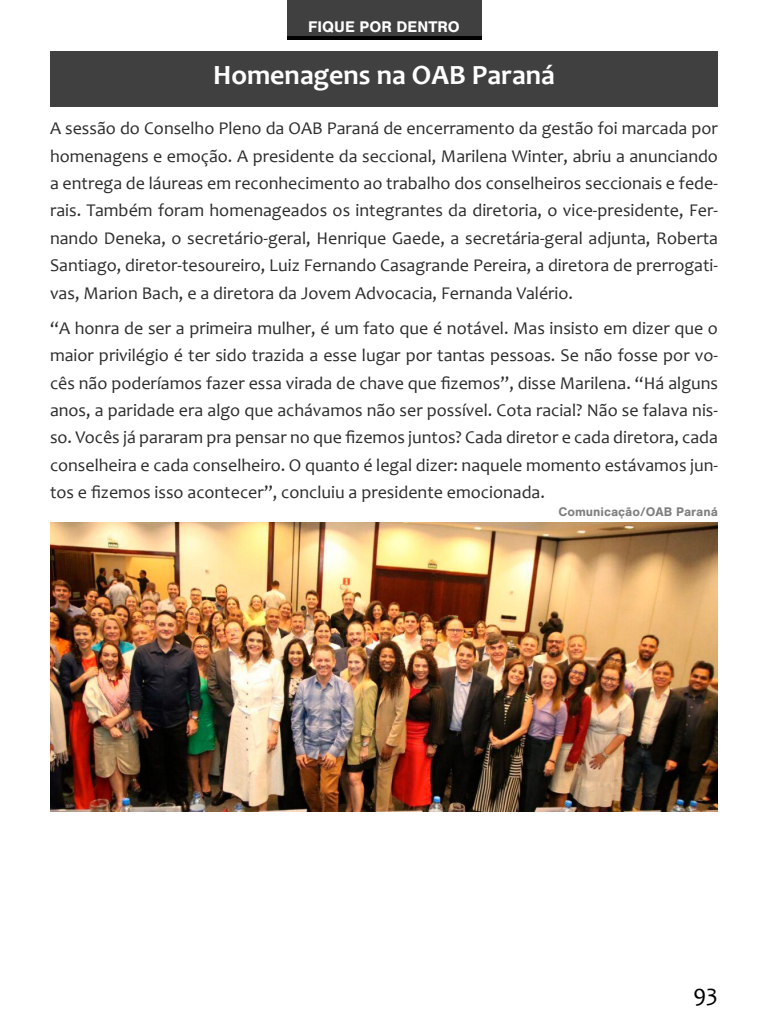
<style>
.page{position:relative;width:768px;height:1024px;background:#fff}
.page>*{position:absolute;margin:0;border:0;box-sizing:border-box;transform-origin:0 0}
.t1{font:700 28px "Candara";color:#fff}
.t2{font:24px "Candara";color:#000}
.t3{font:18px/27.4px "Candara";color:#2d2d2d;text-align:justify}
.t4{font:700 16px "Nimbus San";color:#fff}
.t5{font:700 13px "Nimbus San";color:#808080}
</style>
<div class="page">
<div style="left:287px;top:0;width:194px;height:40px;background:#000"></div>
<div style="left:287px;top:0;width:194px;height:36px;background:#404040"></div>
<img style="left:50px;top:522px;width:668px;height:289px">
<div style="left:50px;top:51px;width:668px;height:56px;background:#404040"></div>
<p class="t4" style="left:308px;top:17px;width:153px">FIQUE POR DENTRO</p>
<h1 class="t1" style="left:213px;top:58px;width:343px">Homenagens na OAB Paraná</h1>
<p class="t3" style="left:50px;top:115px;width:670px">A sessão do Conselho Pleno da OAB Paraná de encerramento da gestão foi marcada por homenagens e emoção. A presidente da seccional, Marilena Winter, abriu a anunciando a entrega de láureas em reconhecimento ao trabalho dos conselheiros seccionais e fede&shy;rais. Também foram homenageados os integrantes da diretoria, o vice-presidente, Fer&shy;nando Deneka, o secretário-geral, Henrique Gaede, a secretária-geral adjunta, Roberta Santiago, diretor-tesoureiro, Luiz Fernando Casagrande Pereira, a diretora de prerrogati&shy;vas, Marion Bach, e a diretora da Jovem Advocacia, Fernanda Valério.</p>
<p class="t3" style="left:50px;top:314px;width:670px">“A honra de ser a primeira mulher, é um fato que é notável. Mas insisto em dizer que o maior privilégio é ter sido trazida a esse lugar por tantas pessoas. Se não fosse por vo&shy;cês não poderíamos fazer essa virada de chave que fizemos”, disse Marilena. “Há alguns anos, a paridade era algo que achávamos não ser possível. Cota racial? Não se falava nis&shy;so. Vocês já pararam pra pensar no que fizemos juntos? Cada diretor e cada diretora, cada conselheira e cada conselheiro. O quanto é legal dizer: naquele momento estávamos jun&shy;tos e fizemos isso acontecer”, concluiu a presidente emocionada.</p>
<p class="t5" style="left:558px;top:505px;width:161px">Comunicação/OAB Paraná</p>
<h2 class="t2" style="left:693px;top:978px;width:26px">93</h2>
</div>
